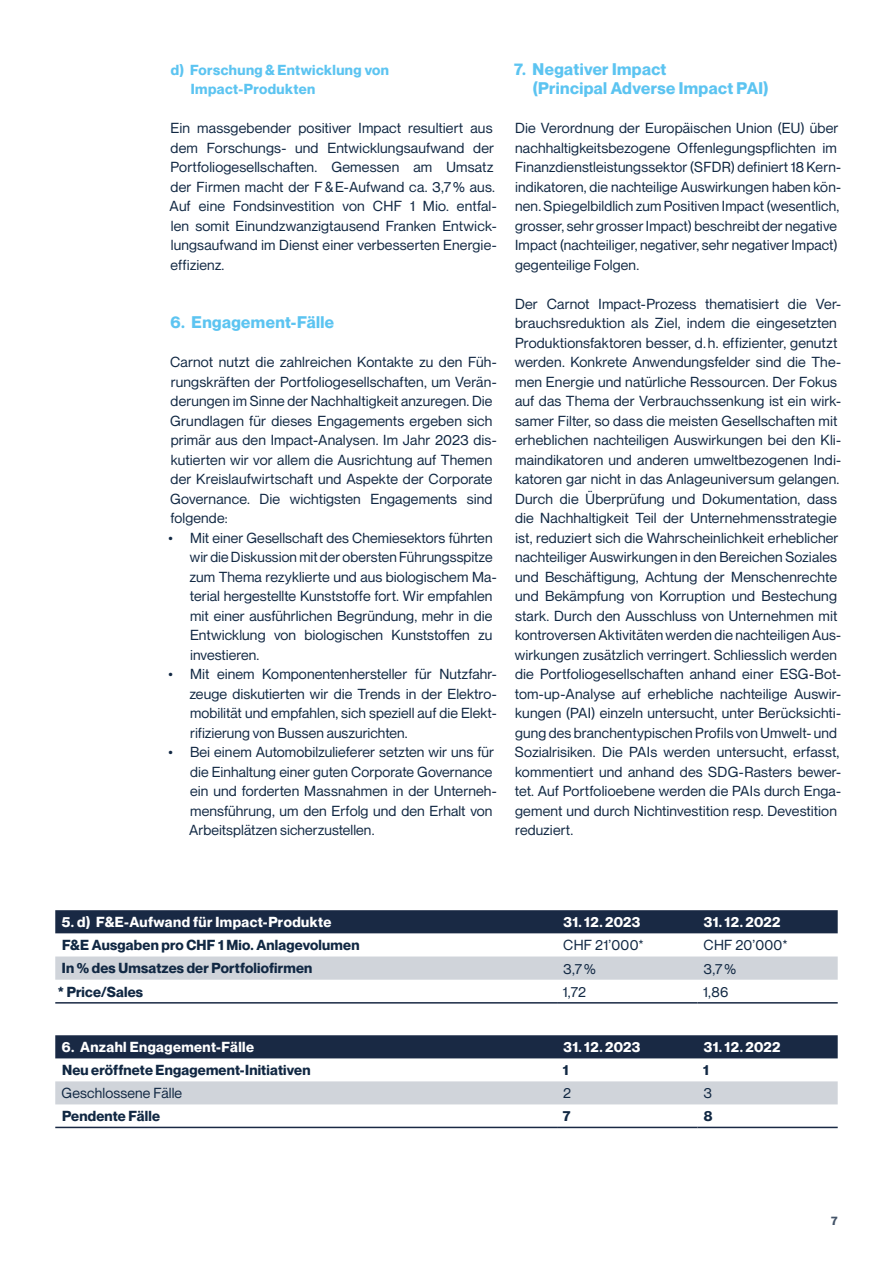
<style>
.page{position:relative;width:893px;height:1263px;background:#fff}
.page>*{position:absolute;margin:0;border:0;box-sizing:border-box;transform-origin:0 0}
.t1{font:700 16.5px/19.5px "Neue Montreal";letter-spacing:.025em;color:#5cc4f1}
.t2{font:14.25px/19.5px "Neue Montreal";letter-spacing:.01em;color:#112843}
.t3{font:700 14.25px "Neue Montreal";letter-spacing:.015em;color:#112843}
.t4{font:700 14.25px "Neue Montreal";letter-spacing:.025em;color:#fff}
.t5{font:700 14.25px/19.5px "Neue Montreal";letter-spacing:.03em;color:#5cc4f1}
.t6{font:700 12px "Neue Montreal";color:#445469}
</style>
<div class="page">
<div style="left:55px;top:910px;width:783px;height:23px;background:#192944"></div>
<svg style="left:55px;top:956px;width:783px;height:24px"></svg>
<hr style="left:55px;top:1002px;width:502px;height:1px;background:#192944">
<hr style="left:557px;top:1002px;width:140px;height:1px;background:#192944">
<hr style="left:697px;top:1002px;width:141px;height:1px;background:#192944">
<div style="left:55px;top:1035px;width:783px;height:23px;background:#192944"></div>
<div style="left:55px;top:1081px;width:783px;height:23px;background:#d0d4da"></div>
<hr style="left:55px;top:1127px;width:502px;height:1px;background:#192944">
<hr style="left:557px;top:1127px;width:140px;height:1px;background:#192944">
<hr style="left:697px;top:1127px;width:141px;height:1px;background:#192944">
<p class="t5" style="left:191px;top:60px;width:200px;text-indent:-20px">d) Forschung&amp;Entwicklung von<br>Impact-Produkten</p>
<p class="t2" style="left:170px;top:119px;width:329px">Ein massgebender positiver Impact resultiert aus dem Forschungs- und Entwicklungsaufwand der Portfoliogesellschaften. Gemessen am Umsatz der Firmen macht der F&amp;E-Aufwand ca. 3,7% aus.<br>Auf eine Fondsinvestition von CHF 1 Mio. entfal&shy;len somit Einundzwanzigtausend Franken Entwick&shy;lungsaufwand im Dienst einer verbesserten Energie&shy;effizienz.</p>
<p class="t1" style="left:171px;top:313px;width:165px">6. Engagement-Fälle</p>
<p class="t2" style="left:170px;top:353px;width:328px">Carnot nutzt die zahlreichen Kontakte zu den Füh&shy;rungskräften der Portfoliogesellschaften, um Verän&shy;derungen im Sinne der Nachhaltigkeit anzuregen. Die Grundlagen für dieses Engagements ergeben sich primär aus den Impact-Analysen. Im Jahr 2023 dis&shy;kutierten wir vor allem die Ausrichtung auf Themen der Kreislaufwirtschaft und Aspekte der Corporate Governance. Die wichtigsten Engagements sind folgende:</p>
<p class="t2" style="left:189px;top:528px;width:309px;text-indent:-21px">• Mit einer Gesellschaft des Chemiesektors führten wir die Diskussion mit der obersten Führungsspitze zum Thema rezyklierte und aus biologischem Ma&shy;terial hergestellte Kunststoffe fort. Wir empfahlen mit einer ausführlichen Begründung, mehr in die Entwicklung von biologischen Kunststoffen zu investieren.</p>
<p class="t2" style="left:189px;top:665px;width:309px;text-align:justify;text-indent:-21px">• Mit einem Komponentenhersteller für Nutzfahr&shy;zeuge diskutierten wir die Trends in der Elektro&shy;mobilität und empfahlen, sich speziell auf die Elekt&shy;rifizierung von Bussen auszurichten.</p>
<p class="t2" style="left:189px;top:743px;width:309px;text-indent:-21px">• Bei einem Automobilzulieferer setzten wir uns für die Einhaltung einer guten Corporate Governance ein und forderten Massnahmen in der Unterneh&shy;mensführung, um den Erfolg und den Erhalt von Arbeitsplätzen sicherzustellen.</p>
<p class="t1" style="left:532px;top:59px;width:238px;text-indent:-18px">7. Negativer Impact<br>(Principal Adverse Impact PAI)</p>
<p class="t2" style="left:515px;top:119px;width:328px">Die Verordnung der Europäischen Union (EU) über nachhaltigkeitsbezogene Offenlegungspflichten im Finanzdienstleistungssektor (SFDR) definiert 18 Kern&shy;indikatoren, die nachteilige Auswirkungen haben kön&shy;nen. Spiegelbildlich zum Positiven Impact (wesentlich, grosser, sehr grosser Impact) beschreibt der negative Impact (nachteiliger, negativer, sehr negativer Impact) gegenteilige Folgen.</p>
<p class="t2" style="left:515px;top:294px;width:328px">Der Carnot Impact-Prozess thematisiert die Ver&shy;brauchsreduktion als Ziel, indem die eingesetzten Produktionsfaktoren besser, d. h. effizienter, genutzt werden. Konkrete Anwendungsfelder sind die The&shy;men Energie und natürliche Ressourcen. Der Fokus auf das Thema der Verbrauchssenkung ist ein wirk&shy;samer Filter, so dass die meisten Gesellschaften mit erheblichen nachteiligen Auswirkungen bei den Kli&shy;maindikatoren und anderen umweltbezogenen Indi&shy;katoren gar nicht in das Anlageuniversum gelangen.<br>Durch die Überprüfung und Dokumentation, dass die Nachhaltigkeit Teil der Unternehmensstrategie ist, reduziert sich die Wahrscheinlichkeit erheblicher nachteiliger Auswirkungen in den Bereichen Soziales und Beschäftigung, Achtung der Menschenrechte und Bekämpfung von Korruption und Bestechung stark. Durch den Ausschluss von Unternehmen mit kontroversen Aktivitäten werden die nachteiligen Aus&shy;wirkungen zusätzlich verringert. Schliesslich werden die Portfoliogesellschaften anhand einer ESG-Bot&shy;tom-up-Analyse auf erhebliche nachteilige Auswir&shy;kungen (PAI) einzeln untersucht, unter Berücksichti&shy;gung des branchentypischen Profils von Umwelt- und Sozialrisiken. Die PAIs werden untersucht, erfasst, kommentiert und anhand des SDG-Rasters bewer&shy;tet. Auf Portfolioebene werden die PAIs durch Enga&shy;gement und durch Nichtinvestition resp. Devestition reduziert.</p>
<p class="t4" style="left:62px;top:913px;width:271px">5. d) F&amp;E-Aufwand für Impact-Produkte</p>
<p class="t4" style="left:564px;top:913px;width:78px">31. 12. 2023</p>
<p class="t4" style="left:704px;top:913px;width:78px">31. 12. 2022</p>
<p class="t3" style="left:62px;top:936px;width:299px">F&amp;E Ausgaben pro CHF 1 Mio. Anlagevolumen</p>
<p class="t2" style="left:563px;top:936px;width:82px">CHF 21’000*</p>
<p class="t2" style="left:704px;top:936px;width:86px">CHF 20’000*</p>
<p class="t3" style="left:62px;top:960px;width:252px">In % des Umsatzes der Portfoliofirmen</p>
<p class="t2" style="left:564px;top:959px;width:34px">3,7%</p>
<p class="t2" style="left:704px;top:959px;width:34px">3,7%</p>
<p class="t3" style="left:58px;top:983px;width:87px">* Price/Sales</p>
<p class="t2" style="left:563px;top:982px;width:25px">1,72</p>
<p class="t2" style="left:703px;top:982px;width:27px">1,86</p>
<p class="t4" style="left:62px;top:1038px;width:194px">6. Anzahl Engagement-Fälle</p>
<p class="t4" style="left:564px;top:1038px;width:78px">31. 12. 2023</p>
<p class="t4" style="left:704px;top:1038px;width:78px">31. 12. 2022</p>
<p class="t3" style="left:62px;top:1061px;width:250px">Neu eröffnete Engagement-Initiativen</p>
<p class="t3" style="left:563px;top:1061px;width:7px">1</p>
<p class="t3" style="left:703px;top:1061px;width:7px">1</p>
<p class="t2" style="left:62px;top:1084px;width:122px">Geschlossene Fälle</p>
<p class="t2" style="left:563px;top:1084px;width:9px">2</p>
<p class="t2" style="left:704px;top:1084px;width:10px">3</p>
<p class="t3" style="left:62px;top:1107px;width:99px">Pendente Fälle</p>
<p class="t3" style="left:563px;top:1107px;width:9px">7</p>
<p class="t3" style="left:704px;top:1107px;width:10px">8</p>
<p class="t6" style="left:831px;top:1214px;width:8px">7</p>
</div>
